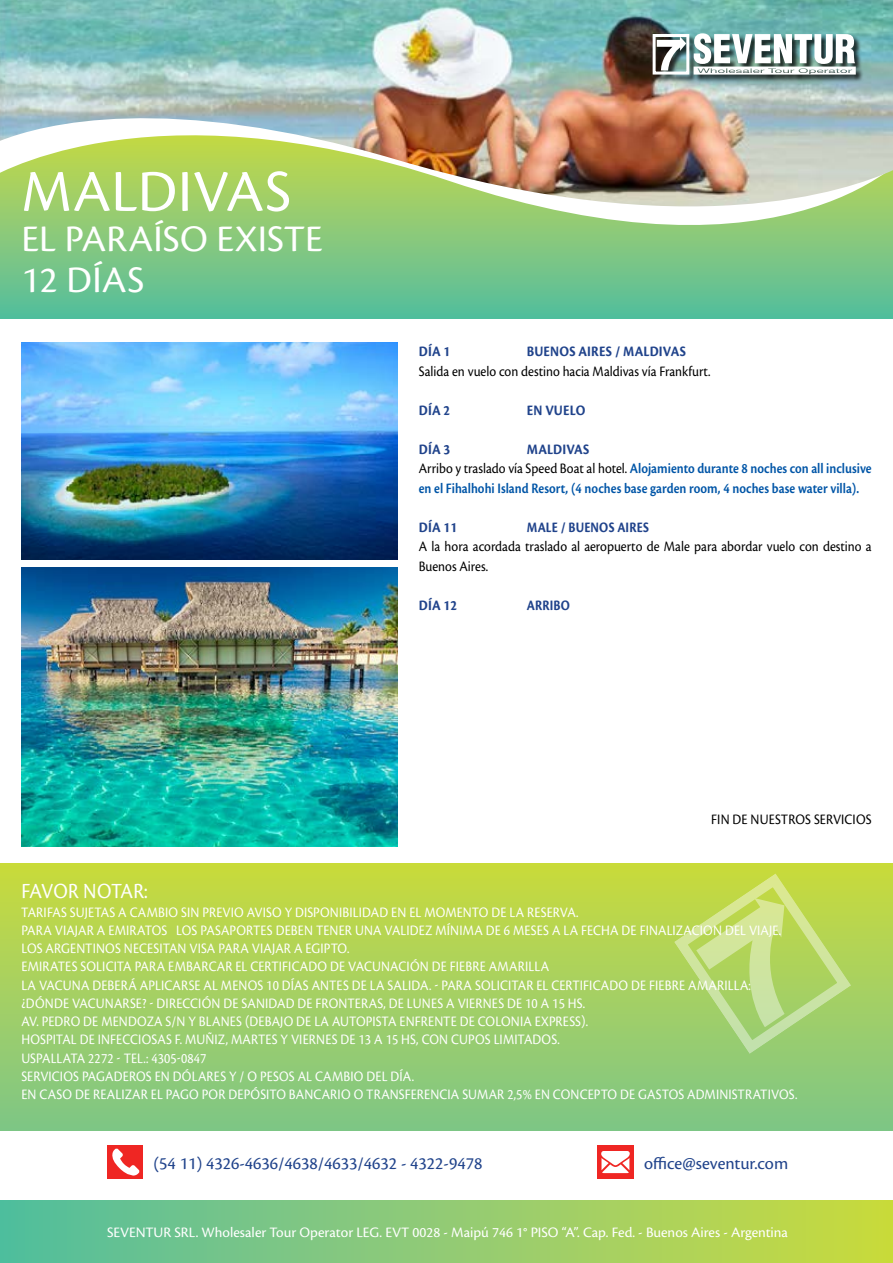
<style>
.page{position:relative;width:893px;height:1263px;background:#fff}
.page>*{position:absolute;margin:0;border:0;box-sizing:border-box;transform-origin:0 0}
.t1{font:61.5px "Cronos Pro";letter-spacing:.01em;color:#fff}
.t2{font:39px/40.5px "Cronos Pro";letter-spacing:.01em;color:#fff}
.t3{font:22.5px "Cronos Pro";color:#fff;scale:.9 1}
.t4{font:18px "Cronos Pro";color:#20438b}
.t5{font:15px "Cronos Pro";letter-spacing:.01em;color:#fff;scale:.9 1}
.t6{font:600 15px/19.5px "Cronos Pro";color:#0055a7;scale:.87 1}
.t7{font:15px/19.5px "Cronos Pro";letter-spacing:.01em;color:#000;scale:.9 1}
.t8{font:15px "Cronos Pro";letter-spacing:.01em;color:#fff}
.t9{font:700 15px "Cronos Pro";letter-spacing:.01em;color:#20438b;scale:.9 1}
.t10{font:700 15px "Cronos Pro";letter-spacing:.01em;color:#20438b;scale:.85 1}
.s1{font-weight:700;color:#20438b}
.s2{font-weight:400;color:#000}
</style>
<div class="page">
<div style="left:0;top:125px;width:893px;height:194px;background:#59bf98"></div>
<svg style="left:0;top:246px;width:893px;height:48px;fill:#75c48a"></svg>
<img style="left:0;top:0;width:893px;height:246px">
<img style="left:21px;top:342px;width:377px;height:217px">
<div style="left:653px;top:34px;width:211px;height:49px;background:#000;opacity:.77"></div>
<div style="left:653px;top:34px;width:36px;height:41px;border:3px solid #fff"></div>
<svg style="left:657px;top:37px;width:29px;height:33px"></svg>
<svg style="left:694px;top:33px;width:162px;height:42px"></svg>
<img style="left:21px;top:568px;width:377px;height:278px">
<div style="left:0;top:863px;width:893px;height:267px;background:linear-gradient(to bottom,#cada3d,#7ec688)"></div>
<svg style="left:674px;top:873px;width:177px;height:181px;background:#b6d76c"></svg>
<div style="left:0;top:1200px;width:893px;height:63px;background:linear-gradient(to right,#54bda2,#ccda40)"></div>
<div style="left:597px;top:1145px;width:37px;height:34px;background:#ef2623"></div>
<svg style="left:601px;top:1151px;width:29px;height:22px"></svg>
<div style="left:107px;top:1145px;width:36px;height:34px;background:#ef2623"></div>
<svg style="left:112px;top:1148px;width:28px;height:28px"></svg>
<h1 class="t1" style="left:22px;top:156px;width:271px">maldivas</h1>
<h2 class="t2" style="left:21px;top:219px;width:303px">el paraíso existe<br>12 días</h2>
<p class="t9" style="left:419px;top:343px;width:36px">DÍA 1</p>
<p class="t9" style="left:527px;top:343px;width:178px">BUENOS AIRES / MALDIVAS</p>
<p class="t7" style="left:419px;top:361px;width:326px">Salida en vuelo con destino hacia Maldivas vía Frankfurt.</p>
<p class="t9" style="left:419px;top:401px;width:36px">DÍA 2</p>
<p class="t9" style="left:527px;top:401px;width:66px">EN VUELO</p>
<p class="t9" style="left:419px;top:440px;width:36px">DÍA 3</p>
<p class="t6" style="left:419px;top:439px;width:522px;text-indent:108px"><span class="s1">MALDIVAS<br></span><span class="s2">Arribo y traslado vía Speed Boat al hotel.</span> Alojamiento durante 8 noches con all inclusive en el Fihalhohi Island Resort, (4 noches base garden room, 4 noches base water villa).</p>
<p class="t9" style="left:419px;top:518px;width:44px">DÍA 11</p>
<p class="t10" style="left:527px;top:518px;width:145px">MALE / BUENOS AIRES</p>
<p class="t7" style="left:419px;top:537px;width:505px">A la hora acordada traslado al aeropuerto de Male para abordar vuelo con destino a<br>Buenos Aires.</p>
<p class="t9" style="left:419px;top:596px;width:44px">DÍA 12</p>
<p class="t10" style="left:527px;top:596px;width:52px">ARRIBO</p>
<p class="t7" style="left:711px;top:810px;width:180px">fin de nuestros servicios</p>
<h3 class="t3" style="left:21px;top:878px;width:24px">FAVOR</h3>
<h3 class="t3" style="left:83px;top:878px;width:15px">NOTAR</h3>
<h3 class="t3" style="left:144px;top:878px;width:5px">:</h3>
<p class="t5" style="left:21px;top:903px;width:8px">TARI</p>
<p class="t5" style="left:47px;top:903px;width:54px">FAS SUJETAS</p>
<p class="t5" style="left:118px;top:903px;width:24px">A CAM</p>
<p class="t5" style="left:158px;top:903px;width:58px">BIOSIN PREVIO</p>
<p class="t5" style="left:247px;top:903px;width:9px">AVISO</p>
<p class="t5" style="left:285px;top:903px;width:20px">Y DISPONI</p>
<p class="t5" style="left:343px;top:903px;width:16px">BILIDAD</p>
<p class="t5" style="left:391px;top:903px;width:48px">ENELMOMENTO</p>
<p class="t5" style="left:491px;top:903px;width:49px">DELARESERVA</p>
<p class="t5" style="left:576px;top:903px;width:4px">.</p>
<p class="t5" style="left:21px;top:921px;width:10px">PARA</p>
<p class="t5" style="left:55px;top:921px;width:69px">VIAJAR AEMIRATOS</p>
<p class="t5" style="left:176px;top:921px;width:36px">LOS PASAPORTES</p>
<p class="t5" style="left:276px;top:921px;width:54px">DEBEN TENER</p>
<p class="t5" style="left:355px;top:921px;width:11px">UNA</p>
<p class="t5" style="left:385px;top:921px;width:9px">VALIDE</p>
<p class="t5" style="left:425px;top:921px;width:22px">Z MÍNIMA</p>
<p class="t5" style="left:486px;top:921px;width:40px">DE 6 MESES</p>
<p class="t5" style="left:552px;top:921px;width:112px">A LA FECHA DE FINALI</p>
<p class="t5" style="left:676px;top:921px;width:18px">ZACION</p>
<p class="t5" style="left:725px;top:921px;width:64px">DEL VIAJE.</p>
<p class="t5" style="left:21px;top:940px;width:64px">LOS ARGENTINOS</p>
<p class="t5" style="left:124px;top:940px;width:9px">NECESITAN</p>
<p class="t5" style="left:190px;top:940px;width:9px">VISA</p>
<p class="t5" style="left:218px;top:940px;width:10px">PARA</p>
<p class="t5" style="left:252px;top:940px;width:85px">VIAJAR AEGIPTO</p>
<p class="t5" style="left:347px;top:940px;width:4px">.</p>
<p class="t5" style="left:21px;top:958px;width:9px">EMIRATES</p>
<p class="t5" style="left:80px;top:958px;width:9px">SOLICITA</p>
<p class="t5" style="left:135px;top:958px;width:10px">PARA</p>
<p class="t5" style="left:168px;top:958px;width:38px">EM BARCAR</p>
<p class="t5" style="left:235px;top:958px;width:25px">EL CERTI</p>
<p class="t5" style="left:282px;top:958px;width:16px">FICADO</p>
<p class="t5" style="left:330px;top:958px;width:30px">DE VACUNACI</p>
<p class="t5" style="left:410px;top:958px;width:97px">ÓN DE FIEBRE AMARILLA</p>
<p class="t5" style="left:21px;top:976px;width:30px">LA VACUNA</p>
<p class="t5" style="left:92px;top:976px;width:62px">DEBERÁ APLICARSE</p>
<p class="t5" style="left:204px;top:976px;width:30px">AL MENOS</p>
<p class="t5" style="left:266px;top:976px;width:26px">10 DÍAS</p>
<p class="t5" style="left:312px;top:976px;width:10px">ANTES</p>
<p class="t5" style="left:352px;top:976px;width:49px">DELASALIDA</p>
<p class="t5" style="left:429px;top:976px;width:23px">. - PARA</p>
<p class="t5" style="left:475px;top:976px;width:9px">SOLICITAR</p>
<p class="t5" style="left:536px;top:976px;width:25px">EL CERTI</p>
<p class="t5" style="left:583px;top:976px;width:16px">FICADO</p>
<p class="t5" style="left:631px;top:976px;width:73px">DE FIEBRE AMARILLA</p>
<p class="t5" style="left:749px;top:976px;width:4px">:</p>
<p class="t5" style="left:21px;top:994px;width:36px">¿DÓNDE</p>
<p class="t5" style="left:72px;top:994px;width:10px">VACUNARSE</p>
<p class="t5" style="left:142px;top:994px;width:24px">? - DIRECCI</p>
<p class="t5" style="left:202px;top:994px;width:54px">ÓNDE SANIDAD</p>
<p class="t5" style="left:297px;top:994px;width:37px">DE FRONTERAS</p>
<p class="t5" style="left:384px;top:994px;width:35px">, DE LUNES</p>
<p class="t5" style="left:446px;top:994px;width:21px">A VIERNES</p>
<p class="t5" style="left:507px;top:994px;width:88px">DE 10 A 15 HS.</p>
<p class="t5" style="left:21px;top:1013px;width:32px">AV. PEDRO</p>
<p class="t5" style="left:83px;top:1013px;width:31px">DE MENDO</p>
<p class="t5" style="left:147px;top:1013px;width:75px">ZA S/N Y BLANES</p>
<p class="t5" style="left:245px;top:1013px;width:106px">(DEBAJO DE LA AUTOPISTA</p>
<p class="t5" style="left:399px;top:1013px;width:33px">EN FRENTE</p>
<p class="t5" style="left:460px;top:1013px;width:30px">DE COLONIA</p>
<p class="t5" style="left:535px;top:1013px;width:9px">EXPRESS</p>
<p class="t5" style="left:581px;top:1013px;width:9px">).</p>
<p class="t5" style="left:21px;top:1031px;width:19px">HOSPITAL</p>
<p class="t5" style="left:80px;top:1031px;width:50px">DE INFECCIOSAS</p>
<p class="t5" style="left:175px;top:1031px;width:72px">F. MUÑIZ, MARTES</p>
<p class="t5" style="left:281px;top:1031px;width:20px">Y VIERNES</p>
<p class="t5" style="left:341px;top:1031px;width:101px">DE 13 A 15 HS, CON</p>
<p class="t5" style="left:451px;top:1031px;width:10px">CUPOS</p>
<p class="t5" style="left:494px;top:1031px;width:9px">LIMITADOS</p>
<p class="t5" style="left:558px;top:1031px;width:4px">.</p>
<p class="t5" style="left:21px;top:1049px;width:9px">USPALLATA</p>
<p class="t5" style="left:88px;top:1049px;width:133px">2272 - TEL.: 4305-0847</p>
<p class="t5" style="left:21px;top:1067px;width:9px">SERVICIOS</p>
<p class="t5" style="left:82px;top:1067px;width:36px">PAGADEROS</p>
<p class="t5" style="left:155px;top:1067px;width:50px">EN DÓLARES</p>
<p class="t5" style="left:229px;top:1067px;width:43px">Y / O PESOS</p>
<p class="t5" style="left:298px;top:1067px;width:31px">AL CAM</p>
<p class="t5" style="left:343px;top:1067px;width:80px">BIODEL DÍA.</p>
<p class="t5" style="left:21px;top:1086px;width:30px">EN CASO</p>
<p class="t5" style="left:75px;top:1086px;width:28px">DE REALI</p>
<p class="t5" style="left:125px;top:1086px;width:96px">ZAR EL PAGOPOR</p>
<p class="t5" style="left:228px;top:1086px;width:44px">DEPÓSITO</p>
<p class="t5" style="left:289px;top:1086px;width:18px">BANCARIO</p>
<p class="t5" style="left:354px;top:1086px;width:24px">O TRANS</p>
<p class="t5" style="left:405px;top:1086px;width:16px">FERENCIA</p>
<p class="t5" style="left:462px;top:1086px;width:11px">SUMAR</p>
<p class="t5" style="left:507px;top:1086px;width:61px">2,5% EN CONCEPTO</p>
<p class="t5" style="left:620px;top:1086px;width:40px">DE GASTOS</p>
<p class="t5" style="left:687px;top:1086px;width:9px">ADMINISTRATIVOS</p>
<p class="t5" style="left:795px;top:1086px;width:4px">.</p>
<p class="t4" style="left:153px;top:1153px;width:331px">(54 11) 4326-4636/4638/4633/4632 - 4322-9478</p>
<p class="t4" style="left:644px;top:1153px;width:146px">office@seventur.com</p>
<p class="t8" style="left:107px;top:1223px;width:9px">SEVENTUR</p>
<p class="t8" style="left:175px;top:1223px;width:220px">SRL. Wholesaler Tour Operator LEG. EVT</p>
<p class="t8" style="left:412px;top:1223px;width:126px">0028 - Maipú 746 1° PISO</p>
<p class="t8" style="left:562px;top:1223px;width:228px">“A”. Cap. Fed. - Buenos Aires - Argentina</p>
</div>
